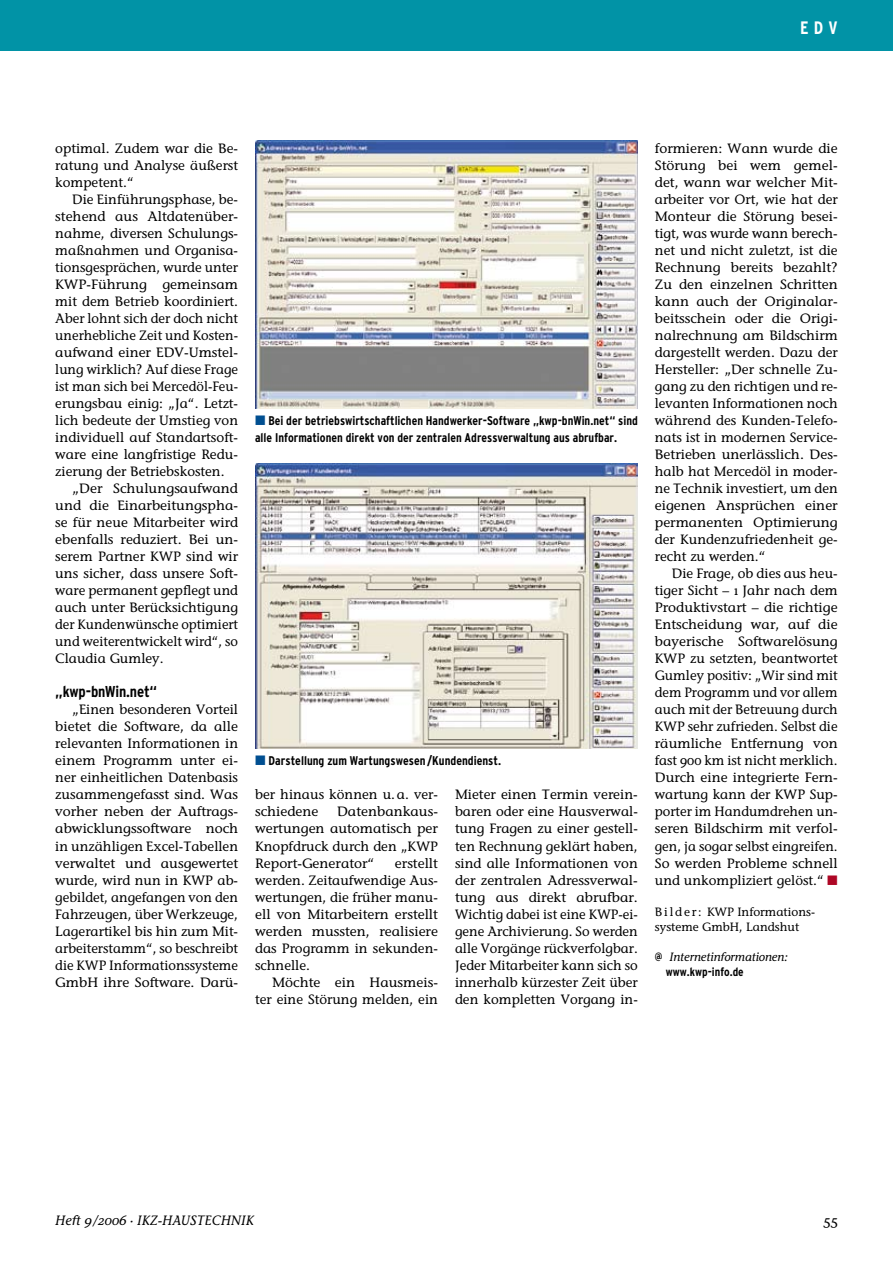
<style>
.page{position:relative;width:893px;height:1263px;background:#fff}
.page>*{position:absolute;margin:0;border:0;box-sizing:border-box;transform-origin:0 0}
.t1{font:700 condensed 18px "IKZ Head";color:#fff}
.t2{font:700 condensed 15.75px "IKZ Head";letter-spacing:-.01em;color:#000}
.t3{font:13.5px/17px "IKZ";color:#000;text-align:justify}
.t4{font:italic 13.5px "IKZ";color:#000}
.t5{font:700 condensed 12.6px/17px "IKZ Head";color:#000}
.t6{font:12px/14.9px "IKZ";color:#000}
.t7{font:italic 12px "IKZ";color:#000}
.t8{font:700 condensed 12px "IKZ Head";color:#000}
.s1{font-family:"IKZ";font-weight:400;font-stretch:normal;font-size:13.5px;color:#004f91}
.s2{color:#ae0725}
.s3{font-family:"IKZ Head";font-weight:700;font-style:normal;font-stretch:condensed}
</style>
<div class="page">
<img style="left:255px;top:140px;width:383px;height:268px">
<img style="left:255px;top:463px;width:382px;height:285px">
<div style="left:0;top:0;width:893px;height:51px;background:#0193a6"></div>
<h1 class="t1" style="left:800px;top:18px;width:39px">EDV</h1>
<p class="t3" style="left:55px;top:140px;width:184px">optimal. Zudem war die Be&shy;ratung und Analyse äußerst kompetent.“</p>
<p class="t3" style="left:55px;top:191px;width:184px;text-indent:17px">Die Einführungsphase, be&shy;stehend aus Altdatenüber&shy;nahme, diversen Schulungs&shy;maßnahmen und Organisa&shy;tionsgesprächen, wurde unter KWP-Führung gemeinsam mit dem Betrieb koordiniert.<br>Aber lohnt sich der doch nicht unerhebliche Zeit und Kosten&shy;aufwand einer EDV-Umstel&shy;lung wirklich? Auf diese Frage ist man sich bei Mercedöl-Feu&shy;erungsbau einig: „Ja“. Letzt&shy;lich bedeute der Umstieg von individuell auf Standartsoft&shy;ware eine langfristige Redu&shy;zierung der Betriebskosten.</p>
<p class="t3" style="left:55px;top:480px;width:184px;text-indent:17px">„Der Schulungsaufwand und die Einarbeitungspha&shy;se für neue Mitarbeiter wird ebenfalls reduziert. Bei un&shy;serem Partner KWP sind wir uns sicher, dass unsere Soft&shy;ware permanent gepflegt und auch unter Berücksichtigung der Kundenwünsche optimiert und weiterentwickelt wird“, so Claudia Gumley.</p>
<p class="t2" style="left:55px;top:683px;width:104px">„kwp-bnWin.net“</p>
<p class="t3" style="left:55px;top:701px;width:184px;text-indent:17px">„Einen besonderen Vorteil bietet die Software, da alle relevanten Informationen in einem Programm unter ei&shy;ner einheitlichen Datenbasis zusammengefasst sind. Was vorher neben der Auftrags&shy;abwicklungssoftware noch in unzähligen Excel--Tabellen verwaltet und ausgewertet wurde, wird nun in KWP ab&shy;gebildet, angefangen von den Fahrzeugen, über Werkzeuge, Lagerartikel bis hin zum Mit&shy;arbeiterstamm“, so beschreibt die KWP Informationssysteme GmbH ihre Software. Darü-</p>
<p class="t5" style="left:255px;top:412px;width:384px"><span class="s1">∂</span> Bei der betriebswirtschaftlichen Handwerker-Software „kwp-bnWin.net“ sind alle Informationen direkt von der zentralen Adressverwaltung aus abrufbar.</p>
<p class="t5" style="left:255px;top:752px;width:248px"><span class="s1">∂</span> Darstellung zum Wartungswesen /Kundendienst.</p>
<p class="t3" style="left:255px;top:786px;width:184px">ber hinaus können u.a. ver&shy;schiedene</p>
<p class="t3" style="left:255px;top:803px;width:184px;text-indent:82px">Datenbankaus&shy;wertungen automatisch per Knopfdruck durch den „KWP Report-Generator“</p>
<p class="t3" style="left:255px;top:854px;width:184px;text-indent:140px">erstellt werden. Zeitaufwendige Aus&shy;wertungen, die früher manu&shy;ell von Mitarbeitern erstellt werden mussten, realisiere das Programm in sekunden&shy;schnelle.</p>
<p class="t3" style="left:255px;top:973px;width:184px;text-align:right">Möchte ein Hausmeis&shy;ter eine Störung melden, ein</p>
<p class="t3" style="left:455px;top:786px;width:184px">Mieter einen Termin verein&shy;baren oder eine Hausverwal&shy;tung Fragen zu einer gestell&shy;ten Rechnung geklärt haben, sind alle Informationen von der zentralen Adressverwal&shy;tung aus direkt abrufbar.<br>Wichtig dabei ist eine KWP-ei&shy;gene Archivierung. So werden alle Vorgänge rückverfolgbar.<br>Jeder Mitarbeiter kann sich so innerhalb kürzester Zeit über den kompletten Vorgang in-</p>
<p class="t3" style="left:655px;top:140px;width:184px">formieren: Wann wurde die Störung bei wem gemel&shy;det, wann war welcher Mit&shy;arbeiter vor Ort, wie hat der Monteur die Störung besei&shy;tigt, was wurde wann berech&shy;net und nicht zuletzt, ist die Rechnung bereits bezahlt?<br>Zu den einzelnen Schritten kann auch der Originalar&shy;beitsschein oder die Origi&shy;nalrechnung am Bildschirm dargestellt werden. Dazu der Hersteller: „Der schnelle Zu&shy;gang zu den richtigen und re&shy;levanten Informationen noch während des Kunden-Telefo&shy;nats ist in modernen Service-Betrieben unerlässlich. Des&shy;halb hat Mercedöl in moder&shy;ne Technik investiert, um den eigenen Ansprüchen einer permanenten Optimierung der Kundenzufriedenheit ge&shy;recht zu werden.“</p>
<p class="t3" style="left:655px;top:565px;width:184px;text-indent:17px">Die Frage, ob dies aus heu&shy;tiger Sicht – 1 Jahr nach dem Produktivstart – die richtige Entscheidung war, auf die bayerische Softwarelösung KWP zu setzten, beantwortet Gumley positiv: „Wir sind mit dem Programm und vor allem auch mit der Betreuung durch KWP sehr zufrieden. Selbst die räumliche Entfernung von fast 900 km ist nicht merklich.<br>Durch eine integrierte Fern&shy;wartung kann der KWP Sup&shy;porter im Handumdrehen un&shy;seren Bildschirm mit verfol&shy;gen, ja sogar selbst eingreifen.<br>So werden Probleme schnell und unkompliziert gelöst.“ <span class="s2">∂</span></p>
<p class="t6" style="left:655px;top:905px;width:161px">B i l d e r : KWP Informations&shy;systeme GmbH, Landshut</p>
<p class="t7" style="left:655px;top:950px;width:134px"><span class="s3">@</span> Internetinformationen:</p>
<p class="t8" style="left:666px;top:965px;width:79px">www.kwp-info.de</p>
<p class="t4" style="left:55px;top:1212px;width:194px">Heft 9/2006 · IKZ-Haustechnik</p>
<p class="t3" style="left:823px;top:1211px;width:16px">55</p>
</div>
